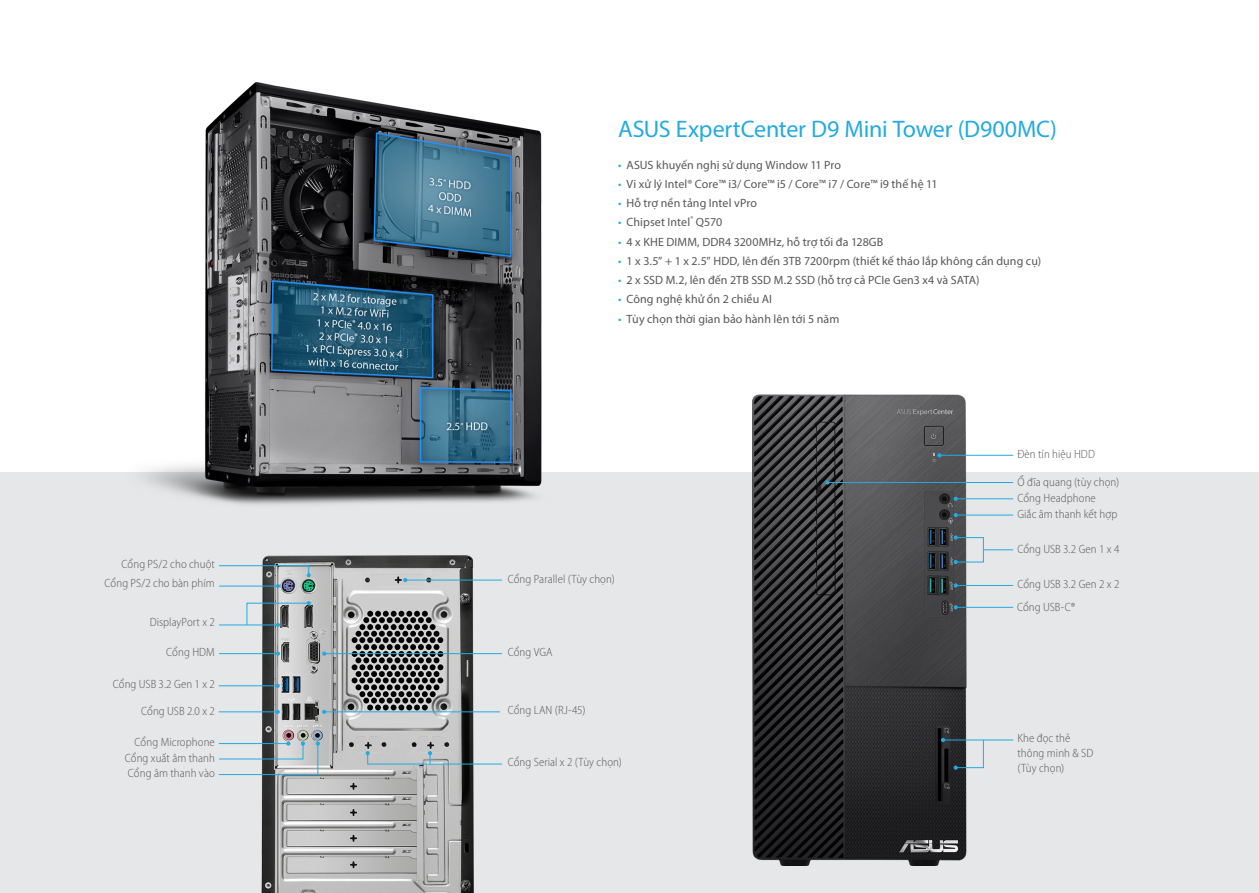
<style>
.page{position:relative;width:1259px;height:893px;background:#fff}
.page>*{position:absolute;margin:0;border:0;box-sizing:border-box;transform-origin:0 0}
.Bullet_Title{font:24px "Myriad Pro";letter-spacing:-.01em;color:#24aae1}
.特點10_藍點{font:12px "Myriad Pro";letter-spacing:.005em;color:#57585a}
.IO_text{font:300 semi-condensed 12px "Myriad Pro";letter-spacing:.005em;color:#57585a}
.內文8_小點{font:300 semi-condensed 12px "Myriad Pro";letter-spacing:.01em;color:#57585a}
.s1{color:#24aae1}
</style>
<div class="page">
<div style="left:0;top:472px;width:1259px;height:421px;background:#e6e7e9"></div>
<img style="left:144px;top:82px;width:398px;height:423px">
<img style="left:752px;top:394px;width:214px;height:472px">
<img style="left:262px;top:556px;width:211px;height:337px">
<hr style="left:939px;top:455px;width:74px;height:1px;background:#24aae1">
<svg style="left:937px;top:453px;width:4px;height:4px"></svg>
<hr style="left:955px;top:499px;width:58px;height:1px;background:#24aae1">
<svg style="left:953px;top:497px;width:5px;height:4px"></svg>
<hr style="left:827px;top:482px;width:186px;height:1px;background:#24aae1">
<svg style="left:825px;top:480px;width:4px;height:5px"></svg>
<hr style="left:955px;top:515px;width:58px;height:1px;background:#24aae1">
<svg style="left:953px;top:513px;width:5px;height:4px"></svg>
<hr style="left:983px;top:550px;width:30px;height:1px;background:#24aae1">
<hr style="left:955px;top:585px;width:58px;height:1px;background:#24aae1">
<svg style="left:953px;top:583px;width:5px;height:5px"></svg>
<hr style="left:955px;top:607px;width:58px;height:1px;background:#24aae1">
<svg style="left:953px;top:605px;width:5px;height:4px"></svg>
<hr style="left:943px;top:740px;width:70px;height:1px;background:#24aae1">
<svg style="left:941px;top:738px;width:4px;height:4px"></svg>
<svg style="left:953px;top:739px;width:31px;height:31px"></svg>
<svg style="left:953px;top:535px;width:5px;height:5px"></svg>
<svg style="left:953px;top:560px;width:5px;height:4px"></svg>
<hr style="left:219px;top:586px;width:59px;height:1px;background:#24aae1">
<svg style="left:276px;top:584px;width:4px;height:4px"></svg>
<hr style="left:219px;top:653px;width:59px;height:1px;background:#24aae1">
<svg style="left:276px;top:651px;width:4px;height:5px"></svg>
<hr style="left:219px;top:625px;width:59px;height:1px;background:#24aae1">
<hr style="left:324px;top:712px;width:176px;height:1px;background:#24aae1">
<svg style="left:322px;top:710px;width:4px;height:4px"></svg>
<hr style="left:324px;top:653px;width:178px;height:1px;background:#24aae1">
<svg style="left:322px;top:651px;width:4px;height:5px"></svg>
<hr style="left:405px;top:580px;width:97px;height:1px;background:#24aae1">
<svg style="left:403px;top:578px;width:4px;height:4px"></svg>
<svg style="left:219px;top:565px;width:92px;height:12px"></svg>
<svg style="left:218px;top:741px;width:102px;height:34px"></svg>
<hr style="left:219px;top:685px;width:59px;height:1px;background:#24aae1">
<svg style="left:276px;top:684px;width:4px;height:4px"></svg>
<hr style="left:219px;top:712px;width:59px;height:1px;background:#24aae1">
<svg style="left:276px;top:710px;width:4px;height:4px"></svg>
<svg style="left:246px;top:601px;width:65px;height:26px"></svg>
<svg style="left:365px;top:751px;width:138px;height:14px"></svg>
<p class="IO_text" style="left:122px;top:557px;width:95px">Cổng PS/2 cho chuột</p>
<p class="IO_text" style="left:105px;top:576px;width:112px">Cổng PS/2 cho bàn phím</p>
<p class="IO_text" style="left:150px;top:615px;width:67px">DisplayPort x 2</p>
<p class="IO_text" style="left:166px;top:645px;width:50px">Cổng HDM</p>
<p class="IO_text" style="left:113px;top:677px;width:104px">Cổng USB 3.2 Gen 1 x 2</p>
<p class="IO_text" style="left:141px;top:704px;width:75px">Cổng USB 2.0 x 2</p>
<p class="IO_text" style="left:135px;top:735px;width:82px">Cổng Microphone</p>
<p class="IO_text" style="left:125px;top:750px;width:92px">Cổng xuất âm thanh</p>
<p class="IO_text" style="left:128px;top:766px;width:88px">Cổng âm thanh vào</p>
<p class="Bullet_Title" style="left:618px;top:114px;width:440px">ASUS ExpertCenter D9 Mini Tower (D900MC)</p>
<p class="特點10_藍點" style="left:618px;top:157px;width:225px"><span class="s1">•</span> ASUS khuyến nghị sử dụng Window 11 Pro</p>
<p class="特點10_藍點" style="left:618px;top:176px;width:321px"><span class="s1">•</span> Vi xử lý Intel® Core™ i3/ Core™ i5 / Core™ i7 / Core™ i9 thế hệ 11</p>
<p class="特點10_藍點" style="left:618px;top:196px;width:140px"><span class="s1">•</span> Hỗ trợ nền tảng Intel vPro</p>
<p class="特點10_藍點" style="left:618px;top:215px;width:106px"><span class="s1">•</span> Chipset Intel<sup>®</sup> Q570</p>
<p class="特點10_藍點" style="left:618px;top:234px;width:267px"><span class="s1">•</span> 4 x KHE DIMM, DDR4 3200MHz, hỗ trợ tối đa 128GB</p>
<p class="特點10_藍點" style="left:618px;top:253px;width:425px"><span class="s1">•</span> 1 x 3.5” + 1 x 2.5” HDD, lên đến 3TB 7200rpm (thiết kế tháo lắp không cần dụng cụ)</p>
<p class="特點10_藍點" style="left:618px;top:273px;width:363px"><span class="s1">•</span> 2 x SSD M.2, lên đến 2TB SSD M.2 SSD (hỗ trợ cả PCIe Gen3 x4 và SATA)</p>
<p class="特點10_藍點" style="left:618px;top:292px;width:156px"><span class="s1">•</span> Công nghệ khử ồn 2 chiều AI</p>
<p class="特點10_藍點" style="left:618px;top:311px;width:223px"><span class="s1">•</span> Tùy chọn thời gian bảo hành lên tới 5 năm</p>
<p class="IO_text" style="left:508px;top:572px;width:109px">Cổng Parallel (Tùy chọn)</p>
<p class="IO_text" style="left:508px;top:644px;width:47px">Cổng VGA</p>
<p class="IO_text" style="left:508px;top:703px;width:79px">Cổng LAN (RJ-45)</p>
<p class="IO_text" style="left:508px;top:755px;width:116px">Cổng Serial x 2 (Tùy chọn)</p>
<p class="IO_text" style="left:1017px;top:447px;width:79px">Đèn tín hiệu HDD</p>
<p class="IO_text" style="left:1017px;top:491px;width:80px">Cổng Headphone</p>
<p class="IO_text" style="left:1017px;top:474px;width:103px">Ổ đĩa quang (tùy chọn)</p>
<p class="IO_text" style="left:1017px;top:507px;width:102px">Giắc âm thanh kết hợp</p>
<p class="IO_text" style="left:1017px;top:542px;width:104px">Cổng USB 3.2 Gen 1 x 4</p>
<p class="IO_text" style="left:1017px;top:577px;width:104px">Cổng USB 3.2 Gen 2 x 2</p>
<p class="IO_text" style="left:1017px;top:600px;width:60px">Cổng USB-C®</p>
<p class="內文8_小點" style="left:1017px;top:731px;width:55px">Khe đọc thẻ</p>
<p class="內文8_小點" style="left:1017px;top:746px;width:77px">thông minh &amp; SD</p>
<p class="內文8_小點" style="left:1017px;top:760px;width:48px">(Tùy chọn)</p>
</div>
